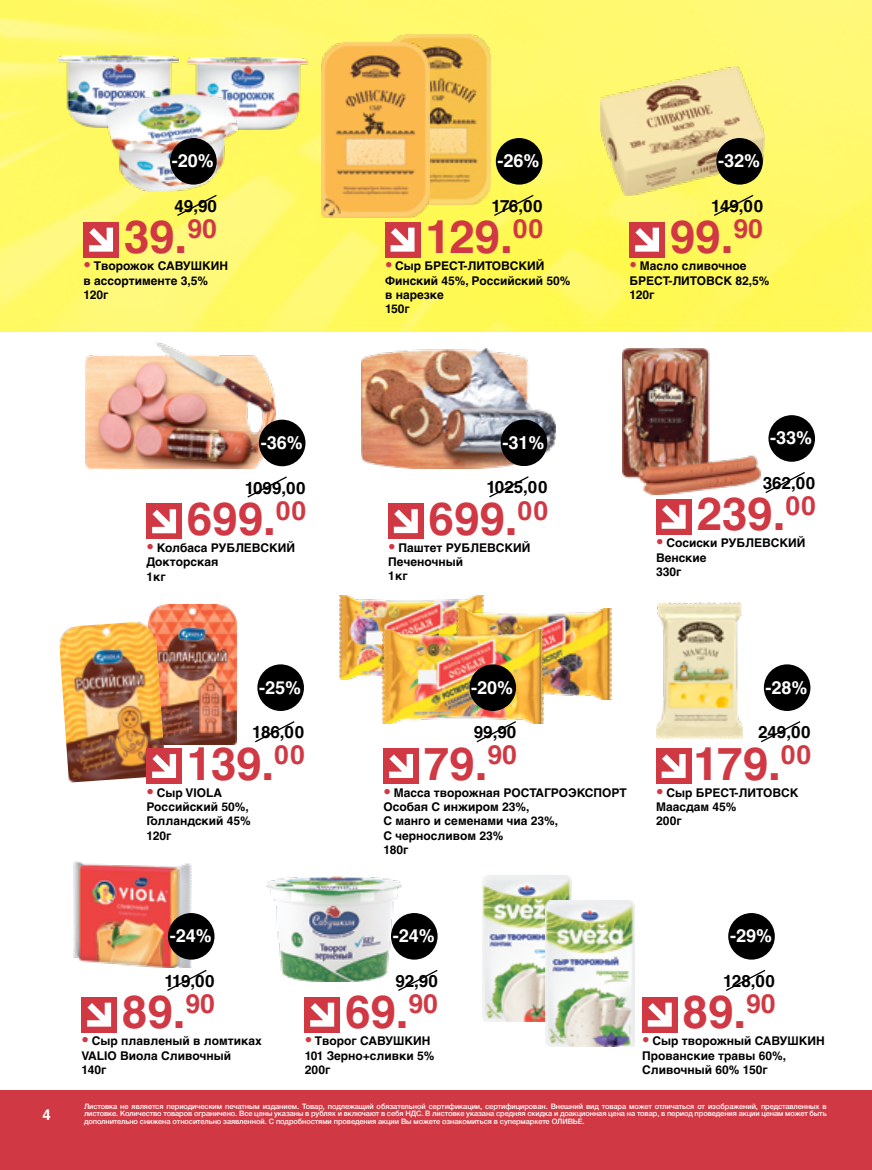
<style>
.page{position:relative;width:872px;height:1170px;background:#fff}
.page>*{position:absolute;margin:0;border:0;box-sizing:border-box;transform-origin:0 0}
.t1{font:700 45.75px "Helvetica C";color:#d03944}
.t2{font:700 18px "Helvetica C";color:#fff}
.t3{font:700 16.95px "Helvetica C";color:#000}
.t4{font:700 15px "Helvetica C";color:#fff}
.t5{font:700 12px/14.4px "Helvetica C";color:#000}
.t6{font:500 7.5px/7.5px "Helvetica Neue Cyr";letter-spacing:-.01em;color:#fff;text-align:justify}
.s1{font-size:15px;color:#d03944}
</style>
<div class="page">
<img style="left:0;top:0;width:872px;height:332px">
<img style="left:362px;top:349px;width:193px;height:119px">
<img style="left:622px;top:348px;width:138px;height:146px">
<img style="left:85px;top:342px;width:191px;height:126px">
<div style="left:0;top:1090px;width:872px;height:79px;background:#d03944"></div>
<img style="left:149px;top:604px;width:87px;height:140px">
<svg style="left:761px;top:721px;width:40px;height:22px"></svg>
<div style="left:764px;top:664px;width:46px;height:46px;background:#000;border-radius:50%"></div>
<div style="left:656px;top:748px;width:35px;height:35px;background:#d03944"></div>
<svg style="left:661px;top:754px;width:24px;height:24px"></svg>
<svg style="left:489px;top:476px;width:40px;height:22px"></svg>
<div style="left:500px;top:419px;width:47px;height:47px;background:#000;border-radius:50%"></div>
<div style="left:388px;top:503px;width:35px;height:35px;background:#d03944"></div>
<svg style="left:394px;top:509px;width:24px;height:24px"></svg>
<svg style="left:247px;top:476px;width:40px;height:22px"></svg>
<div style="left:259px;top:419px;width:46px;height:47px;background:#000;border-radius:50%"></div>
<div style="left:146px;top:503px;width:36px;height:35px;background:#d03944"></div>
<svg style="left:152px;top:509px;width:24px;height:24px"></svg>
<svg style="left:765px;top:472px;width:40px;height:21px"></svg>
<div style="left:768px;top:415px;width:47px;height:46px;background:#000;border-radius:50%"></div>
<div style="left:656px;top:499px;width:35px;height:35px;background:#d03944"></div>
<svg style="left:661px;top:505px;width:24px;height:23px"></svg>
<img style="left:58px;top:55px;width:121px;height:73px">
<img style="left:187px;top:57px;width:121px;height:73px">
<img style="left:106px;top:94px;width:132px;height:98px">
<svg style="left:176px;top:193px;width:42px;height:24px"></svg>
<div style="left:170px;top:138px;width:47px;height:46px;background:#000;border-radius:50%"></div>
<div style="left:83px;top:222px;width:36px;height:35px;background:#d03944"></div>
<svg style="left:89px;top:228px;width:24px;height:23px"></svg>
<img style="left:340px;top:595px;width:144px;height:84px">
<img style="left:456px;top:608px;width:156px;height:91px">
<svg style="left:726px;top:969px;width:40px;height:22px"></svg>
<div style="left:728px;top:913px;width:47px;height:46px;background:#000;border-radius:50%"></div>
<div style="left:642px;top:997px;width:35px;height:35px;background:#d03944"></div>
<svg style="left:648px;top:1002px;width:23px;height:24px"></svg>
<img style="left:74px;top:861px;width:117px;height:106px">
<svg style="left:167px;top:970px;width:40px;height:21px"></svg>
<div style="left:168px;top:913px;width:46px;height:46px;background:#000;border-radius:50%"></div>
<div style="left:82px;top:997px;width:35px;height:35px;background:#d03944"></div>
<svg style="left:87px;top:1002px;width:24px;height:24px"></svg>
<img style="left:656px;top:602px;width:87px;height:136px">
<img style="left:385px;top:35px;width:105px;height:170px">
<img style="left:322px;top:43px;width:107px;height:174px">
<svg style="left:492px;top:193px;width:43px;height:24px"></svg>
<div style="left:496px;top:138px;width:46px;height:46px;background:#000;border-radius:50%"></div>
<div style="left:385px;top:222px;width:35px;height:35px;background:#d03944"></div>
<svg style="left:390px;top:228px;width:24px;height:23px"></svg>
<img style="left:59px;top:620px;width:107px;height:162px">
<svg style="left:255px;top:721px;width:40px;height:22px"></svg>
<div style="left:257px;top:664px;width:47px;height:46px;background:#000;border-radius:50%"></div>
<div style="left:146px;top:748px;width:36px;height:35px;background:#d03944"></div>
<svg style="left:152px;top:754px;width:24px;height:24px"></svg>
<img style="left:383px;top:629px;width:160px;height:94px">
<svg style="left:475px;top:720px;width:42px;height:23px"></svg>
<div style="left:469px;top:664px;width:47px;height:46px;background:#000;border-radius:50%"></div>
<div style="left:383px;top:748px;width:35px;height:35px;background:#d03944"></div>
<svg style="left:389px;top:754px;width:24px;height:24px"></svg>
<img style="left:482px;top:875px;width:90px;height:146px">
<img style="left:266px;top:876px;width:136px;height:105px">
<svg style="left:396px;top:968px;width:42px;height:23px"></svg>
<div style="left:391px;top:913px;width:46px;height:46px;background:#000;border-radius:50%"></div>
<div style="left:305px;top:997px;width:35px;height:35px;background:#d03944"></div>
<svg style="left:310px;top:1002px;width:24px;height:24px"></svg>
<img style="left:600px;top:66px;width:164px;height:130px">
<svg style="left:712px;top:193px;width:43px;height:24px"></svg>
<div style="left:716px;top:138px;width:47px;height:46px;background:#000;border-radius:50%"></div>
<div style="left:629px;top:222px;width:35px;height:35px;background:#d03944"></div>
<svg style="left:635px;top:228px;width:24px;height:23px"></svg>
<img style="left:545px;top:900px;width:90px;height:145px">
<h2 class="t2" style="left:172px;top:151px;width:44px">-20%</h2>
<h2 class="t2" style="left:497px;top:151px;width:44px">-26%</h2>
<h2 class="t2" style="left:718px;top:151px;width:44px">-32%</h2>
<h3 class="t3" style="left:174px;top:196px;width:44px">49,90</h3>
<h3 class="t3" style="left:491px;top:196px;width:53px">176,00</h3>
<h3 class="t3" style="left:711px;top:196px;width:53px">149,00</h3>
<h1 class="t1" style="left:124px;top:211px;width:94px">39.<sup>90</sup></h1>
<h1 class="t1" style="left:425px;top:211px;width:119px">129.<sup>00</sup></h1>
<h1 class="t1" style="left:670px;top:211px;width:94px">99.<sup>90</sup></h1>
<p class="t5" style="left:83px;top:259px;width:146px"><span class="s1">•</span> Творожок САВУШКИН в ассортименте 3,5%<br>120г</p>
<p class="t5" style="left:385px;top:259px;width:187px"><span class="s1">•</span> Сыр БРЕСТ-ЛИТОВСКИЙ<br>Финский 45%, Российский 50% в нарезке<br>150г</p>
<p class="t5" style="left:629px;top:259px;width:141px"><span class="s1">•</span> Масло сливочное<br>БРЕСТ-ЛИТОВСК 82,5%<br>120г</p>
<h2 class="t2" style="left:261px;top:432px;width:44px">-36%</h2>
<h2 class="t2" style="left:502px;top:432px;width:44px">-31%</h2>
<h2 class="t2" style="left:770px;top:428px;width:44px">-33%</h2>
<h3 class="t3" style="left:245px;top:478px;width:62px">1099,00</h3>
<h3 class="t3" style="left:486px;top:477px;width:62px">1025,00</h3>
<h1 class="t1" style="left:187px;top:492px;width:121px">699.<sup>00</sup></h1>
<h1 class="t1" style="left:428px;top:492px;width:121px">699.<sup>00</sup></h1>
<p class="t5" style="left:146px;top:540px;width:150px"><span class="s1">•</span> Колбаса РУБЛЕВСКИЙ<br>Докторская<br>1кг</p>
<p class="t5" style="left:388px;top:540px;width:144px"><span class="s1">•</span> Паштет РУБЛЕВСКИЙ<br>Печеночный<br>1кг</p>
<h3 class="t3" style="left:762px;top:473px;width:54px">362,00</h3>
<h1 class="t1" style="left:696px;top:488px;width:121px">239.<sup>00</sup></h1>
<p class="t5" style="left:656px;top:536px;width:151px"><span class="s1">•</span> Сосиски РУБЛЕВСКИЙ<br>Венские<br>330г</p>
<h2 class="t2" style="left:259px;top:677px;width:44px">-25%</h2>
<h2 class="t2" style="left:471px;top:677px;width:44px">-20%</h2>
<h2 class="t2" style="left:765px;top:677px;width:44px">-28%</h2>
<h3 class="t3" style="left:252px;top:722px;width:53px">186,00</h3>
<h3 class="t3" style="left:474px;top:722px;width:44px">99,90</h3>
<h3 class="t3" style="left:758px;top:722px;width:54px">249,00</h3>
<h1 class="t1" style="left:187px;top:737px;width:119px">139.<sup>00</sup></h1>
<h1 class="t1" style="left:424px;top:737px;width:94px">79.<sup>90</sup></h1>
<h1 class="t1" style="left:693px;top:737px;width:119px">179.<sup>00</sup></h1>
<p class="t5" style="left:146px;top:785px;width:106px"><span class="s1">•</span> Сыр VIOLA<br>Российский 50%,<br>Голландский 45%<br>120г</p>
<p class="t5" style="left:383px;top:785px;width:245px"><span class="s1">•</span> Масса творожная РОСТАГРОЭКСПОРТ<br>Особая С инжиром 23%,<br>С манго и семенами чиа 23%,<br>С черносливом 23%<br>180г</p>
<p class="t5" style="left:656px;top:785px;width:144px"><span class="s1">•</span> Сыр БРЕСТ-ЛИТОВСК<br>Маасдам 45%<br>200г</p>
<h2 class="t2" style="left:170px;top:925px;width:44px">-24%</h2>
<h2 class="t2" style="left:393px;top:925px;width:44px">-24%</h2>
<h2 class="t2" style="left:730px;top:925px;width:44px">-29%</h2>
<h3 class="t3" style="left:164px;top:971px;width:52px">119,00</h3>
<h3 class="t3" style="left:395px;top:971px;width:44px">92,90</h3>
<h3 class="t3" style="left:723px;top:971px;width:53px">128,00</h3>
<h1 class="t1" style="left:122px;top:985px;width:94px">89.<sup>90</sup></h1>
<h1 class="t1" style="left:345px;top:985px;width:94px">69.<sup>90</sup></h1>
<h1 class="t1" style="left:682px;top:985px;width:94px">89.<sup>90</sup></h1>
<p class="t5" style="left:82px;top:1033px;width:182px"><span class="s1">•</span> Сыр плавленый в ломтиках<br>VALIO Виола Сливочный<br>140г</p>
<p class="t5" style="left:305px;top:1033px;width:131px"><span class="s1">•</span> Творог САВУШКИН<br>101 Зерно+сливки 5%<br>200г</p>
<p class="t5" style="left:642px;top:1033px;width:184px"><span class="s1">•</span> Cыр творожный САВУШКИН<br>Прованские травы 60%,<br>Сливочный 60% 150г</p>
<p class="t4" style="left:43px;top:1105px;width:10px">4</p>
<p class="t6" style="left:84px;top:1102px;width:744px">Листовка не является периодическим печатным изданием. Товар, подлежащий обязательной сертификации, сертифицирован. Внешний вид товара может отличаться от изображений, представленных в листовке. Количество товаров ограничено. Все цены указаны в рублях и включают в себя НДС. В листовке указана средняя скидка и доакционная цена на товар, в период проведения акции ценам может быть дополнительно снижена относительно заявленной. С подробностями проведения акции Вы можете ознакомиться в супермаркете ОЛИВЬЕ.</p>
</div>
